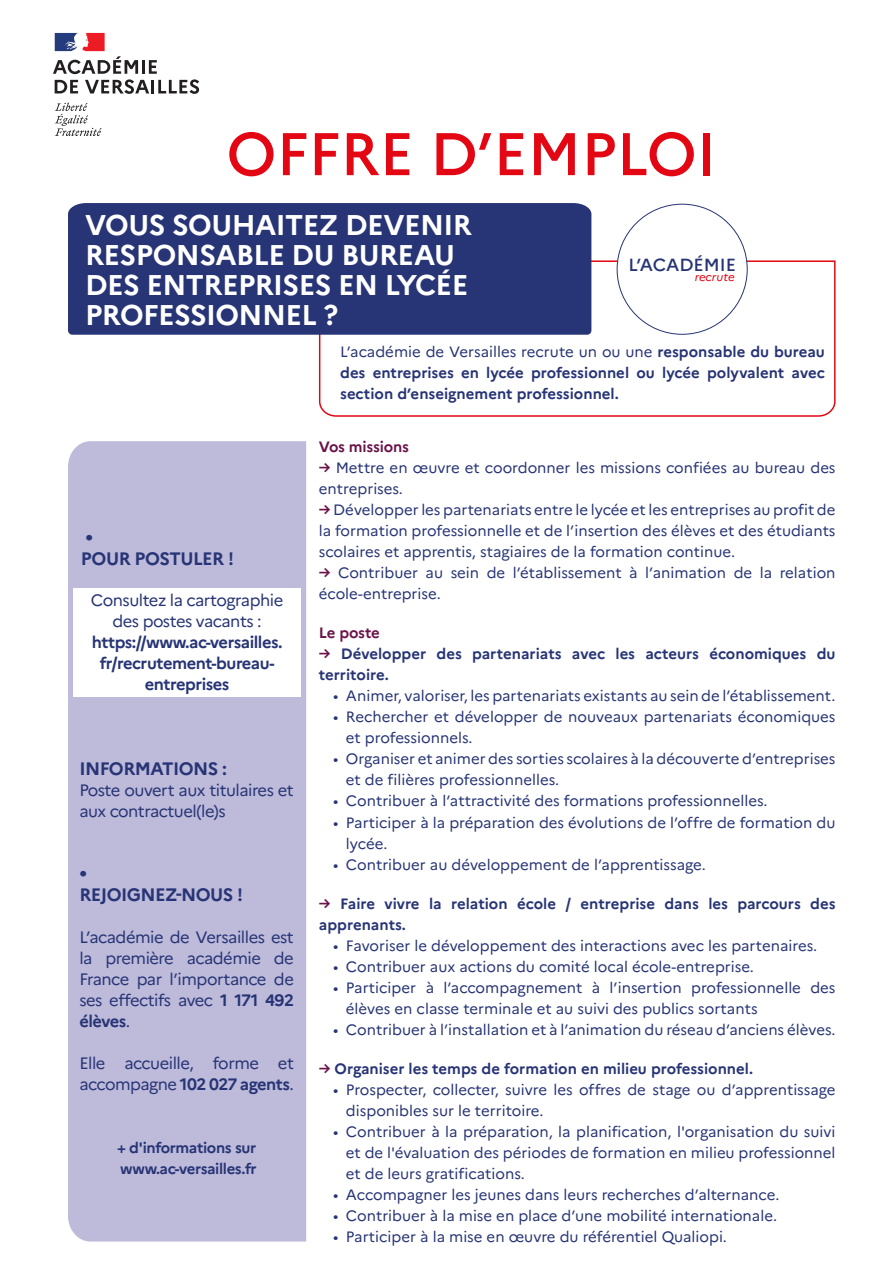
<style>
.page{position:relative;width:893px;height:1263px;background:#fff}
.page>*{position:absolute;margin:0;border:0;box-sizing:border-box;transform-origin:0 0}
.t1{font:500 60px "Marianne";color:#e30613}
.t2{font:700 28.5px/30px "Marianne";letter-spacing:-.02em;color:#fff}
.t3{font:700 18px "Marianne";letter-spacing:-.03em;color:#273475}
.t4{font:500 17.55px "Marianne";color:#273475}
.t5{font:16.5px/21px "Marianne";letter-spacing:-.03em;color:#273475}
.t6{font:700 16.5px/21px "Marianne";letter-spacing:-.03em;color:#273475;text-align:center}
.t7{font:15px/21px "Marianne";color:#273475}
.t8{font:700 15px/21px "Marianne";color:#273475}
.t9{font:700 15px "Marianne";letter-spacing:-.025em;color:#273475}
.t10{font:700 15px "Marianne";letter-spacing:-.01em;color:#6a144a}
.t11{font:italic 11.4px "Marianne";color:#e30613}
.s1{font-weight:400}
.s2{font-weight:700}
.s3{font-weight:700;color:#6a144a}
.s4{color:#6a144a}
</style>
<div class="page">
<svg style="left:318px;top:260px;width:518px;height:157px"></svg>
<div style="left:68px;top:203px;width:523px;height:132px;background:#273475"></div>
<div style="left:617px;top:204px;width:130px;height:130px;background:#fff;border-radius:50%"></div>
<svg style="left:55px;top:103px;width:47px;height:33px"></svg>
<svg style="left:53px;top:33px;width:146px;height:61px"></svg>
<div style="left:68px;top:441px;width:238px;height:800px;background:#bdbada"></div>
<div style="left:73px;top:588px;width:228px;height:109px;background:#fff"></div>
<p class="t1" style="left:226px;top:117px;width:492px">OFFRE D’EMPLOI</p>
<p class="t2" style="left:85px;top:209px;width:388px">VOUS SOUHAITEZ DEVENIR<br>RESPONSABLE DU BUREAU<br>DES ENTREPRISES EN LYCÉE<br>PROFESSIONNEL ?</p>
<p class="t4" style="left:628px;top:254px;width:109px">L’ACADÉMIE</p>
<p class="t11" style="left:695px;top:270px;width:41px">recrute</p>
<p class="t3" style="left:85px;top:526px;width:9px">•</p>
<p class="t3" style="left:81px;top:547px;width:155px">POUR POSTULER !</p>
<p class="t6" style="left:91px;top:590px;width:194px"><span class="s1">Consultez la cartographie des postes vacants : </span>https://www.ac-versailles. fr/recrutement-bureau&shy;entreprises</p>
<p class="t3" style="left:79px;top:757px;width:149px">INFORMATIONS :</p>
<p class="t5" style="left:79px;top:779px;width:216px">Poste ouvert aux titulaires et aux contractuel(le)s</p>
<p class="t3" style="left:79px;top:862px;width:9px">•</p>
<p class="t3" style="left:79px;top:883px;width:165px">REJOIGNEZ-NOUS !</p>
<p class="t5" style="left:79px;top:926px;width:216px;text-align:justify">L’académie de Versailles est la première académie de France par l’importance de ses effectifs avec <span class="s2">1 171 492 élèves</span>.</p>
<p class="t5" style="left:79px;top:1052px;width:216px">Elle accueille, forme et accompagne <span class="s2">102 027 agents</span>.</p>
<p class="t9" style="left:117px;top:1138px;width:141px">+ d'informations sur</p>
<p class="t9" style="left:120px;top:1159px;width:138px">www.ac-versailles.fr</p>
<p class="t8" style="left:340px;top:341px;width:486px;text-align:justify"><span class="s1">L’académie de Versailles recrute un ou une</span> responsable du bureau des entreprises en lycée professionnel ou lycée polyvalent avec section d’enseignement professionnel.</p>
<p class="t10" style="left:319px;top:438px;width:92px">Vos missions</p>
<p class="t7" style="left:319px;top:458px;width:518px"><span class="s3">→</span> Mettre en œuvre et coordonner les missions confiées au bureau des entreprises.</p>
<p class="t7" style="left:319px;top:500px;width:518px;text-align:justify"><span class="s3">→</span> Développer les partenariats entre le lycée et les entreprises au profit de la formation professionnelle et de l’insertion des élèves et des étudiants scolaires et apprentis, stagiaires de la formation continue.</p>
<p class="t7" style="left:319px;top:563px;width:518px"><span class="s3">→</span> Contribuer au sein de l’établissement à l’animation de la relation école-entreprise.</p>
<p class="t10" style="left:319px;top:624px;width:62px">Le poste</p>
<p class="t8" style="left:319px;top:644px;width:518px"><span class="s4">→</span> Développer des partenariats avec les acteurs économiques du territoire.</p>
<p class="t7" style="left:333px;top:686px;width:504px">• Animer, valoriser, les partenariats existants au sein de l’établissement.</p>
<p class="t7" style="left:346px;top:707px;width:491px;text-indent:-13px">• Rechercher et développer de nouveaux partenariats économiques et professionnels.</p>
<p class="t7" style="left:346px;top:749px;width:491px;text-indent:-13px">• Organiser et animer des sorties scolaires à la découverte d’entreprises et de filières professionnelles.</p>
<p class="t7" style="left:333px;top:791px;width:436px">• Contribuer à l’attractivité des formations professionnelles.</p>
<p class="t7" style="left:346px;top:812px;width:491px;text-indent:-13px">• Participer à la préparation des évolutions de l’offre de formation du lycée.</p>
<p class="t7" style="left:333px;top:854px;width:374px">• Contribuer au développement de l’apprentissage.</p>
<p class="t8" style="left:319px;top:893px;width:518px"><span class="s4">→</span> Faire vivre la relation école / entreprise dans les parcours des apprenants.</p>
<p class="t7" style="left:333px;top:935px;width:485px">• Favoriser le développement des interactions avec les partenaires.</p>
<p class="t7" style="left:333px;top:956px;width:422px">• Contribuer aux actions du comité local école-entreprise.</p>
<p class="t7" style="left:346px;top:977px;width:491px;text-indent:-13px">• Participer à l’accompagnement à l’insertion professionnelle des élèves en classe terminale et au suivi des publics sortants</p>
<p class="t7" style="left:333px;top:1019px;width:504px">• Contribuer à l’installation et à l’animation du réseau d’anciens élèves.</p>
<p class="t8" style="left:319px;top:1058px;width:436px"><span class="s4">→</span> Organiser les temps de formation en milieu professionnel.</p>
<p class="t7" style="left:346px;top:1079px;width:491px;text-indent:-13px">• Prospecter, collecter, suivre les offres de stage ou d’apprentissage disponibles sur le territoire.</p>
<p class="t7" style="left:346px;top:1121px;width:491px;text-align:justify;text-indent:-13px">• Contribuer à la préparation, la planification, l'organisation du suivi et de l'évaluation des périodes de formation en milieu professionnel et de leurs gratifications.</p>
<p class="t7" style="left:333px;top:1184px;width:448px">• Accompagner les jeunes dans leurs recherches d’alternance.</p>
<p class="t7" style="left:333px;top:1205px;width:445px">• Contribuer à la mise en place d’une mobilité internationale.</p>
<p class="t7" style="left:333px;top:1226px;width:395px">• Participer à la mise en œuvre du référentiel Qualiopi.</p>
</div>
